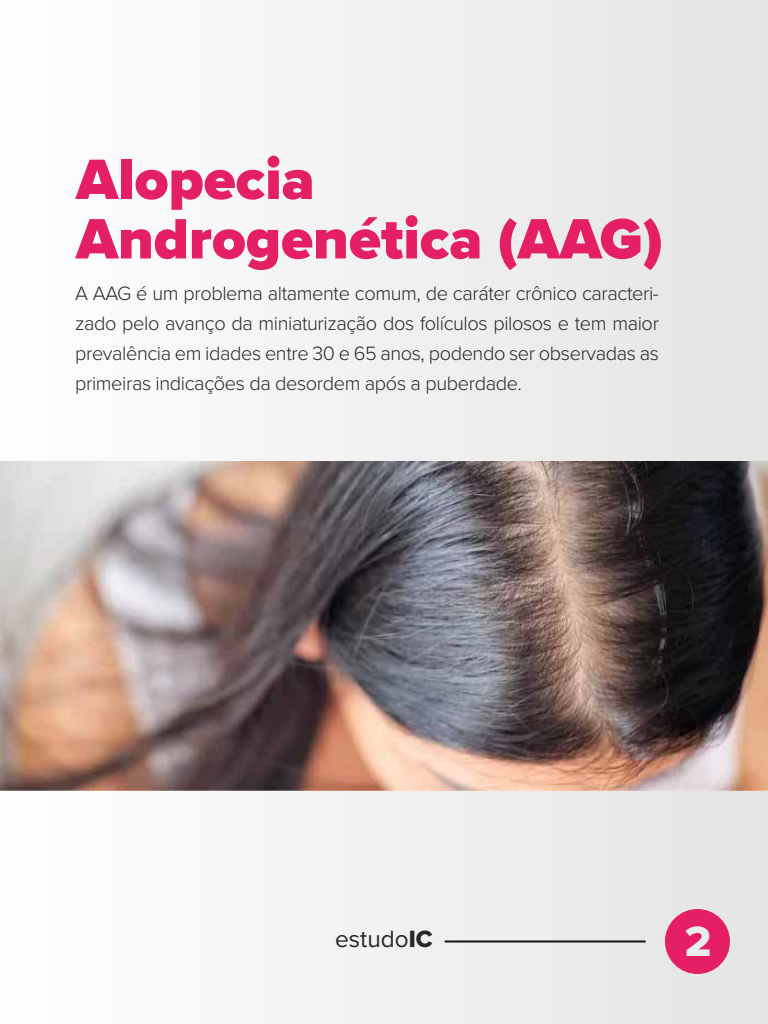
<style>
.page{position:relative;width:768px;height:1024px;background:#fff}
.page>*{position:absolute;margin:0;border:0;box-sizing:border-box;transform-origin:0 0}
.t1{font:900 59px/59.5px "Proxima Nova";color:#e51f66}
.t2{font:43.9px "Proxima Nova Extrabld";color:#ebeded}
.t3{font:24.4px "Proxima Nova";color:#262828}
.t4{font:300 20px/30px "Proxima Nova";letter-spacing:-.02em;color:#262828;text-align:justify}
.s1{font-family:"Proxima Nova Extrabld"}
</style>
<div class="page">
<div style="left:0;top:0;width:768px;height:1024px;background:linear-gradient(to right,#fefefe,#e4e5e2)"></div>
<div style="left:665px;top:909px;width:65px;height:65px;background:#e51f66;border-radius:50%"></div>
<hr style="left:445px;top:940px;width:201px;height:2px;background:#131314">
<img style="left:0;top:462px;width:768px;height:329px">
<h1 class="t1" style="left:76px;top:149px;width:588px">Alopecia<br>Androgenética (AAG)</h1>
<p class="t4" style="left:75px;top:277px;width:585px">A AAG é um problema altamente comum, de caráter crônico caracteri&shy;zado pelo avanço da miniaturização dos folículos pilosos e tem maior prevalência em idades entre 30 e 65 anos, podendo ser observadas as primeiras indicações da desordem após a puberdade.</p>
<p class="t3" style="left:335px;top:921px;width:99px">estudo<span class="s1">IC</span></p>
<h2 class="t2" style="left:685px;top:909px;width:28px">2</h2>
</div>
